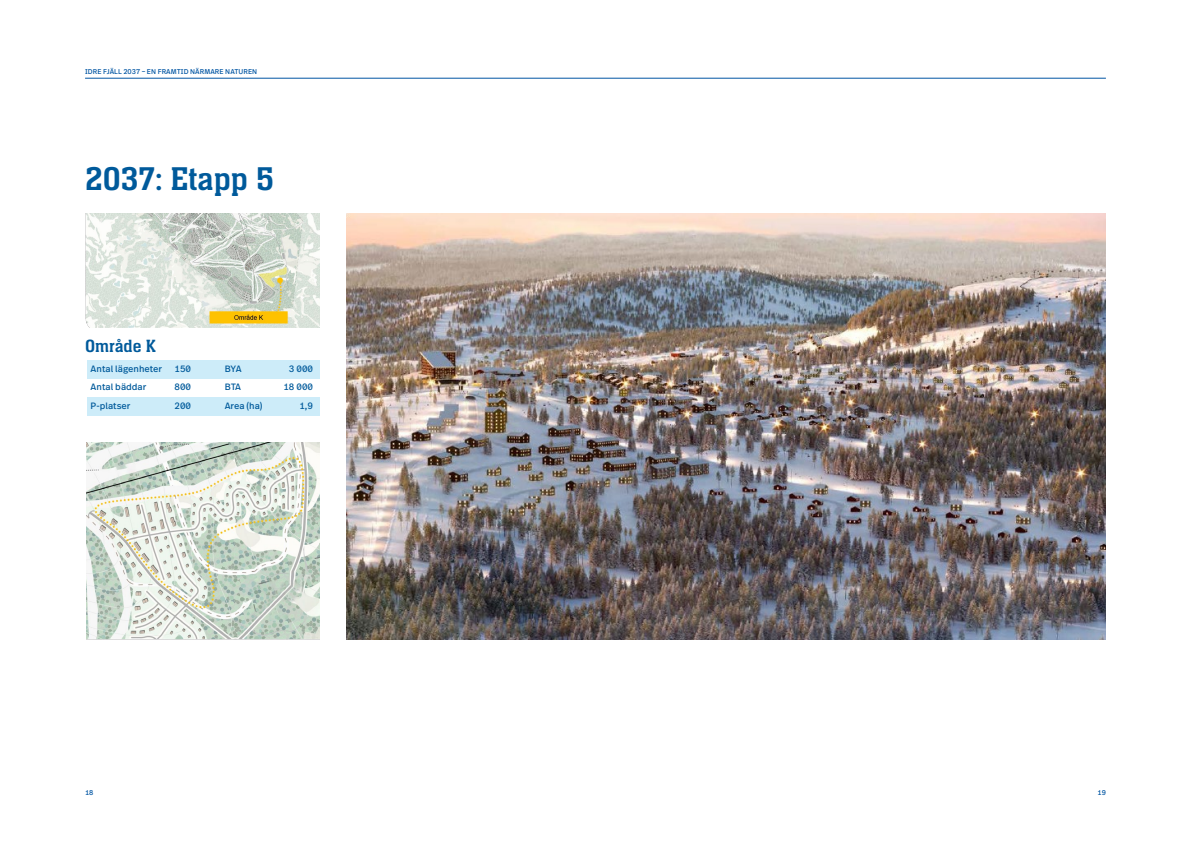
<style>
.page{position:relative;width:1191px;height:842px;background:#fff}
.page>*{position:absolute;margin:0;border:0;box-sizing:border-box;transform-origin:0 0}
.t1{font:34.1px "Neue Aachen Pro";color:#005a9b}
.t2{font:18.4px "Neue Aachen Pro";color:#005a9b}
.t3{font:9.2px/18.4px "Real Text Pro";color:#005a9b}
.t4{font:7px "Real Text Pro";letter-spacing:.01em;color:#0055a3}
</style>
<div class="page">
<hr style="left:85px;top:78px;width:1021px;height:1px;background:#0055a3">
<div style="left:87px;top:360px;width:232px;height:19px;background:#cdecf9"></div>
<div style="left:87px;top:397px;width:232px;height:18px;background:#cdecf9"></div>
<img style="left:85px;top:214px;width:234px;height:113px">
<img style="left:347px;top:214px;width:759px;height:426px">
<img style="left:87px;top:443px;width:232px;height:197px">
<p class="t4" style="left:85px;top:67px;width:174px">IDRE FJÄLL 2037 – EN FRAMTID NÄRMARE NATUREN</p>
<h1 class="t1" style="left:85px;top:160px;width:190px">2037: Etapp 5</h1>
<h2 class="t2" style="left:85px;top:336px;width:72px">Område K</h2>
<p class="t3" style="left:91px;top:359px;width:73px">Antal lägenheter<br>Antal bäddar<br>P-platser</p>
<p class="t3" style="left:225px;top:359px;width:39px">BYA<br>BTA<br>Area (ha)</p>
<p class="t3" style="left:174px;top:359px;width:18px;text-align:justify">150<br>800<br>200</p>
<p class="t3" style="left:283px;top:359px;width:31px;text-align:right">3 000<br>18 000<br>1,9</p>
<p class="t4" style="left:85px;top:788px;width:10px">18</p>
<p class="t4" style="left:1097px;top:788px;width:10px">19</p>
</div>
